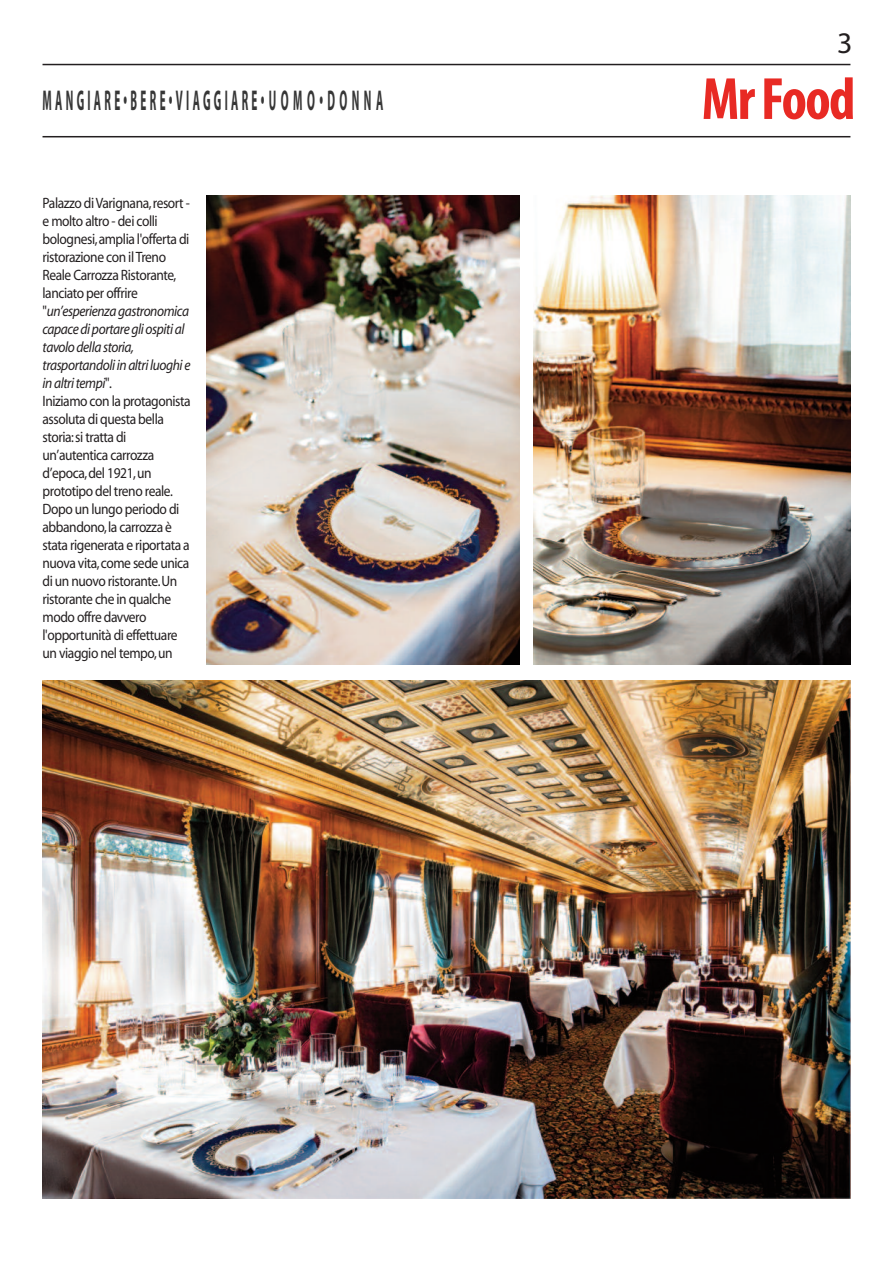
<style>
.page{position:relative;width:893px;height:1263px;background:#fff}
.page>*{position:absolute;margin:0;border:0;box-sizing:border-box;transform-origin:0 0}
.t1{font:60.15px "Myriad Cn Bold+RHBKBY";letter-spacing:-.03em;color:#e82a24}
.t2{font:30px "Myriad Roman+FUEFPP";color:#231f20}
.t3{font:28.65px "Myriad Bold+ZVKFCS";letter-spacing:.3em;color:#363636;scale:.39 1}
.t4{font:15px/18px "Myriad Roman+FUEFPP";letter-spacing:-.03em;color:#231f20;scale:.9 1}
.t5{font:15px/18px "Myriad Italic+TPBCPG";letter-spacing:-.03em;color:#231f20;scale:.9 1}
.s1{font-family:"Myriad Roman+FUEFPP"}
</style>
<div class="page">
<hr style="left:43px;top:64px;width:807px;height:1px;background:#231f20">
<hr style="left:43px;top:136px;width:807px;height:1px;background:#231f20">
<img style="left:43px;top:681px;width:807px;height:517px">
<img style="left:534px;top:196px;width:316px;height:469px">
<img style="left:207px;top:196px;width:313px;height:469px">
<h3 class="t3" style="left:43px;top:90px;width:875px">MANGIARE•BERE•VIAGGIARE•UOMO•DONNA</h3>
<p class="t4" style="left:43px;top:195px;width:165px">Palazzo di Varignana, resort - e molto altro - dei colli bolognesi, amplia l'offerta di ristorazione con il Treno<br>Reale Carrozza Ristorante, lanciato per offrire</p>
<p class="t5" style="left:43px;top:303px;width:166px"><span class="s1">"</span>un’esperienza gastronomica capace di portare gli ospiti al tavolo della storia, trasportandoli in altri luoghi e in altri tempi<span class="s1">".</span></p>
<p class="t4" style="left:43px;top:393px;width:166px">Iniziamo con la protagonista assoluta di questa bella storia: si tratta di un’autentica carrozza d’epoca, del 1921, un prototipo del treno reale.<br>Dopo un lungo periodo di abbandono, la carrozza è stata rigenerata e riportata a nuova vita, come sede unica di un nuovo ristorante. Un ristorante che in qualche modo offre davvero l'opportunità di effettuare un viaggio nel tempo, un</p>
<h2 class="t2" style="left:837px;top:31px;width:17px">3</h2>
<h1 class="t1" style="left:702px;top:78px;width:155px">Mr Food</h1>
</div>
